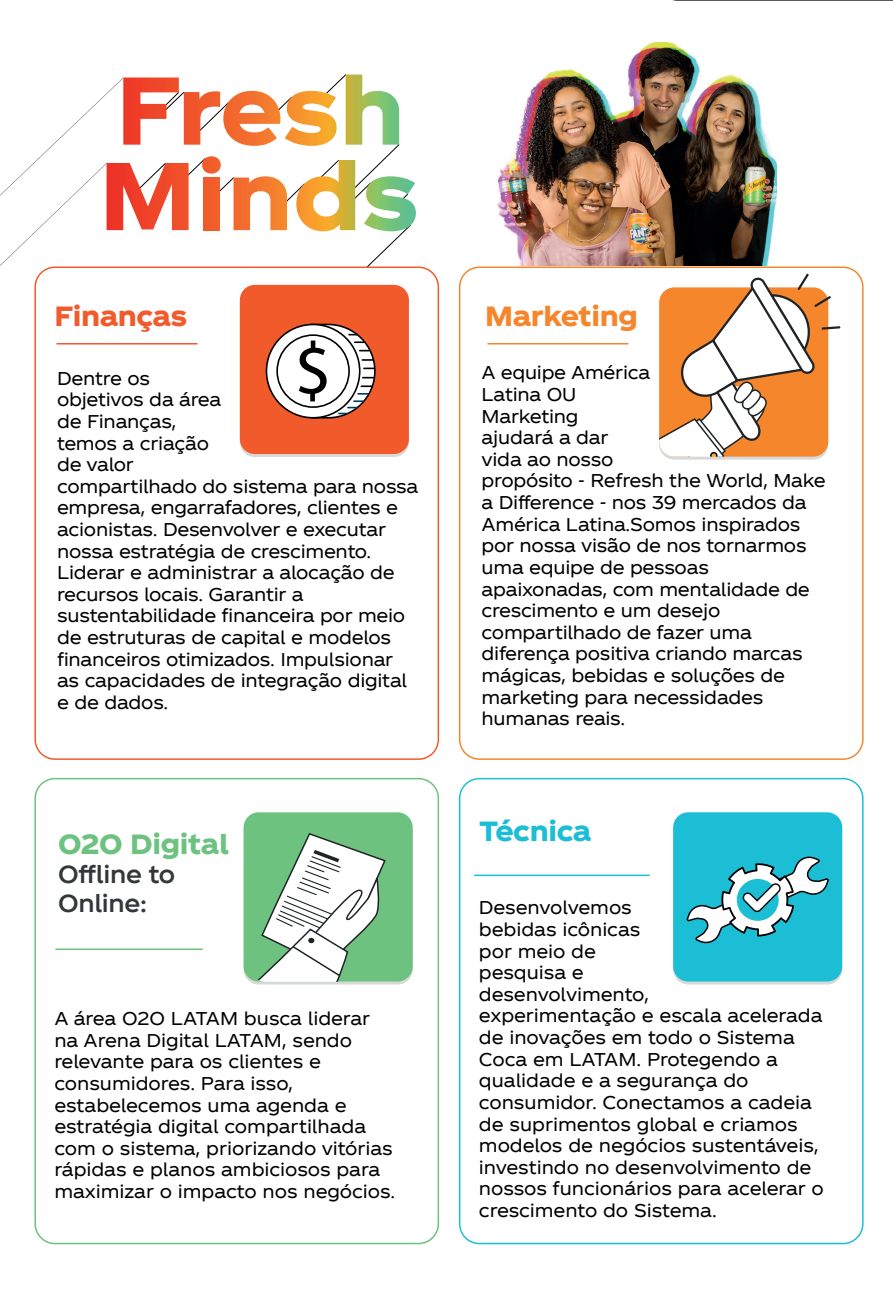
<style>
.page{position:relative;width:893px;height:1298px;background:#fff}
.page>*{position:absolute;margin:0;border:0;box-sizing:border-box;transform-origin:0 0}
.t1{font:27px "TCCC Unity Headline Black";letter-spacing:-.01em;color:#6dc27f}
.t2{font:27px "TCCC Unity Headline Black";letter-spacing:-.01em;color:#f5862c}
.t3{font:27px "TCCC Unity Headline Black";letter-spacing:-.01em;color:#f15b2b}
.t4{font:27px "TCCC Unity Headline Black";letter-spacing:-.01em;color:#1cbed6}
.t5{font:24px/28.8px "TCCC Unity Headline Medium";letter-spacing:-.01em;color:#323738}
.t6{font:18px/21.6px "TCCC Unity Text Regular";letter-spacing:-.01em;color:#000001}
</style>
<div class="page">
<img style="left:497px;top:42px;width:279px;height:223px">
<svg style="left:0;top:74px;width:416px;height:192px"></svg>
<svg style="left:672px;top:0;width:221px;height:1px"></svg>
<div style="left:34px;top:266px;width:405px;height:493px;border:2px solid #f15b2b;border-radius:20px"></div>
<svg style="left:459px;top:266px;width:404px;height:493px"></svg>
<div style="left:34px;top:777px;width:405px;height:466px;border:2px solid #6dc27f;border-radius:20px"></div>
<div style="left:244px;top:812px;width:169px;height:169px;background:#6dc27f;border-radius:15px"></div>
<svg style="left:251px;top:833px;width:135px;height:148px"></svg>
<div style="left:673px;top:812px;width:169px;height:169px;background:#1cbed6;border-radius:15px"></div>
<svg style="left:686px;top:856px;width:143px;height:88px"></svg>
<hr style="left:55px;top:948px;width:148px;height:1px;background:#6dc27f">
<div style="left:459px;top:777px;width:404px;height:466px;border:2px solid #1cbed6;border-radius:20px"></div>
<hr style="left:474px;top:874px;width:176px;height:1px;background:#1cbed6">
<hr style="left:57px;top:343px;width:141px;height:1px;background:#f15b2b">
<hr style="left:487px;top:343px;width:141px;height:1px;background:#f5862c">
<div style="left:240px;top:285px;width:169px;height:169px;background:#f15b2b;border-radius:15px"></div>
<svg style="left:309px;top:323px;width:67px;height:922px"></svg>
<svg style="left:266px;top:324px;width:94px;height:93px"></svg>
<div style="left:277px;top:335px;width:72px;height:72px;background:#fff;border-radius:50%"></div>
<svg style="left:299px;top:324px;width:76px;height:93px"></svg>
<svg style="left:659px;top:271px;width:183px;height:188px"></svg>
<h1 class="t3" style="left:54px;top:293px;width:134px">Finanças</h1>
<h1 class="t2" style="left:485px;top:293px;width:154px">Marketing</h1>
<p class="t6" style="left:57px;top:365px;width:363px">Dentre os<br>objetivos da área<br>de Finanças,<br>temos a criação<br>de valor<br>compartilhado do sistema para nossa empresa, engarrafadores, clientes e acionistas. Desenvolver e executar nossa estratégia de crescimento.<br>Liderar e administrar a alocação de recursos locais. Garantir a sustentabilidade financeira por meio de estruturas de capital e modelos financeiros otimizados. Impulsionar as capacidades de integração digital e de dados.</p>
<p class="t6" style="left:482px;top:360px;width:346px">A equipe América<br>Latina OU<br>Marketing<br>ajudará a dar<br>vida ao nosso<br>propósito - Refresh the World, Make a Difference - nos 39 mercados da<br>América Latina.Somos inspirados por nossa visão de nos tornarmos uma equipe de pessoas apaixonadas, com mentalidade de crescimento e um desejo compartilhado de fazer uma diferença positiva criando marcas mágicas, bebidas e soluções de marketing para necessidades humanas reais.</p>
<h1 class="t1" style="left:58px;top:820px;width:172px">O2O Digital</h1>
<h2 class="t5" style="left:58px;top:856px;width:118px">Offline to<br>Online:</h2>
<p class="t6" style="left:54px;top:1005px;width:342px">A área O2O LATAM busca liderar na Arena Digital LATAM, sendo relevante para os clientes e consumidores. Para isso, estabelecemos uma agenda e estratégia digital compartilhada com o sistema, priorizando vitórias rápidas e planos ambiciosos para maximizar o impacto nos negócios.</p>
<h1 class="t4" style="left:479px;top:807px;width:113px">Técnica</h1>
<p class="t6" style="left:479px;top:894px;width:346px">Desenvolvemos<br>bebidas icônicas<br>por meio de<br>pesquisa e<br>desenvolvimento,<br>experimentação e escala acelerada de inovações em todo o Sistema<br>Coca em LATAM. Protegendo a qualidade e a segurança do consumidor. Conectamos a cadeia de suprimentos global e criamos modelos de negócios sustentáveis, investindo no desenvolvimento de nossos funcionários para acelerar o crescimento do Sistema.</p>
</div>
